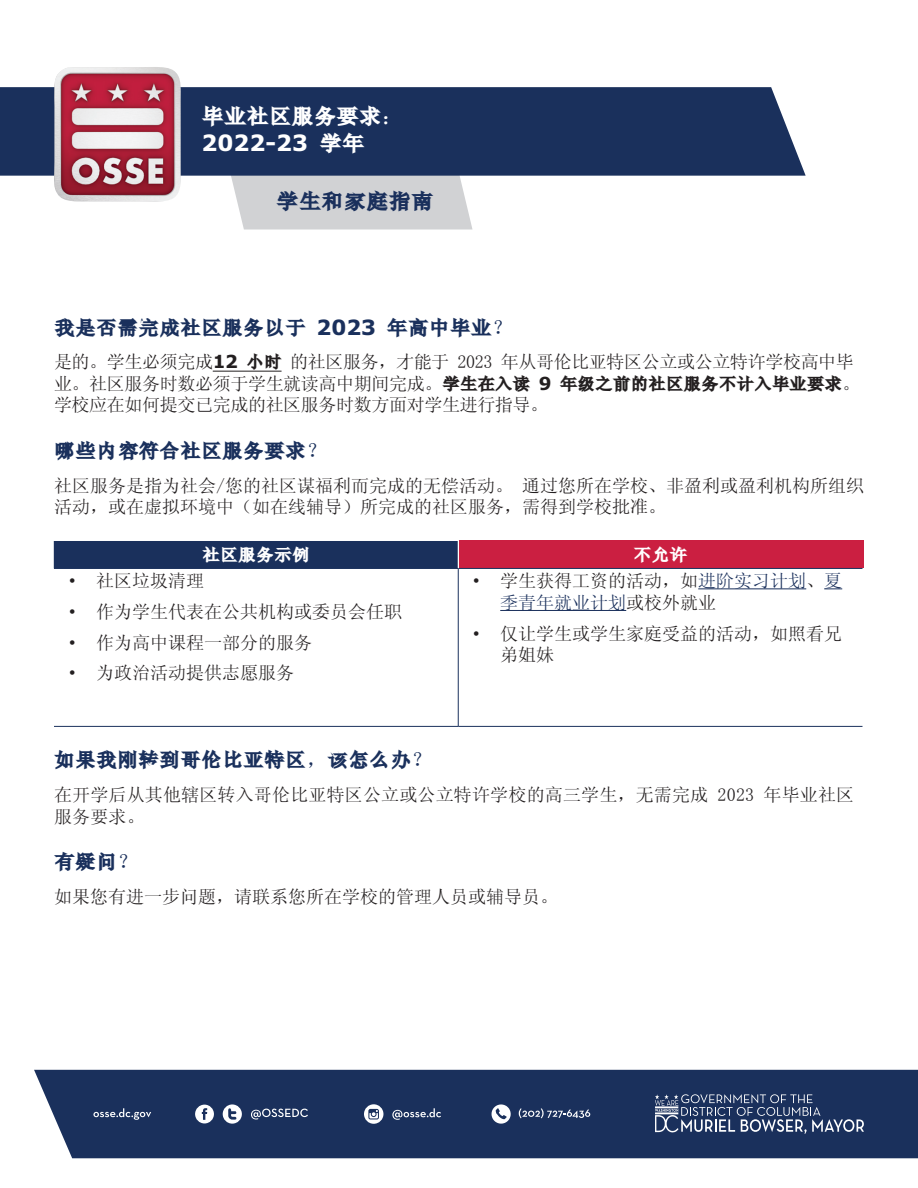
<style>
.page{position:relative;width:918px;height:1188px;background:#fff}
.page>*{position:absolute;margin:0;border:0;box-sizing:border-box;transform-origin:0 0}
.t1{font:700 22.5px "Sim Sun";color:#fff}
.t2{font:700 22.5px "Sim Sun";color:#1a305c}
.t3{font:700 21px "Sim Sun";color:#1a305c}
.t4{font:18px/21.6px "Sim Sun";color:#231f20}
.t5{font:18px/21.6px "Sim Sun";letter-spacing:-.02em;color:#231f20}
.t6{font:700 18px "Sim Sun";color:#fff}
.s1{font-weight:700}
.s2{font-family:"Arial"}
.s3{color:#1a305c}
</style>
<div class="page">
<div style="left:460px;top:541px;width:404px;height:27px;background:#cb1f41"></div>
<svg style="left:231px;top:176px;width:241px;height:54px;background:#d3d4d6"></svg>
<hr style="left:213px;top:371px;width:69px;height:1px;background:#231f20">
<hr style="left:54px;top:568px;width:404px;height:1px;background:#1a305c">
<hr style="left:458px;top:568px;width:404px;height:1px;background:#1a305c">
<div style="left:54px;top:541px;width:404px;height:27px;background:#1a305c"></div>
<hr style="left:458px;top:569px;width:1px;height:157px;background:#1a305c">
<hr style="left:54px;top:726px;width:404px;height:1px;background:#1a305c">
<hr style="left:458px;top:726px;width:404px;height:1px;background:#1a305c">
<hr style="left:698px;top:588px;width:108px;height:1px;background:#1a305c">
<svg style="left:824px;top:588px;width:18px;height:1px"></svg>
<hr style="left:500px;top:610px;width:126px;height:1px;background:#1a305c">
<div style="left:0;top:87px;width:806px;height:89px;background:#1a305c"></div>
<div style="left:34px;top:1070px;width:884px;height:88px;background:#1a305c"></div>
<img style="left:53px;top:67px;width:129px;height:135px">
<svg style="left:195px;top:1105px;width:19px;height:18px"></svg>
<svg style="left:223px;top:1104px;width:19px;height:20px"></svg>
<svg style="left:251px;top:1109px;width:57px;height:11px"></svg>
<svg style="left:93px;top:1108px;width:58px;height:12px"></svg>
<svg style="left:492px;top:1104px;width:19px;height:20px"></svg>
<svg style="left:519px;top:1108px;width:71px;height:10px"></svg>
<svg style="left:655px;top:1094px;width:209px;height:40px;background:#47597c"></svg>
<svg style="left:392px;top:1108px;width:49px;height:12px"></svg>
<svg style="left:364px;top:1104px;width:19px;height:20px"></svg>
<p class="t1" style="left:202px;top:103px;width:204px">毕业社区服务要求：</p>
<p class="t1" style="left:202px;top:130px;width:164px">2022-23 学年</p>
<p class="t2" style="left:276px;top:188px;width:159px">学生和家庭指南</p>
<p class="t3" style="left:54px;top:315px;width:460px">我是否需完成社区服务以于 2023 年高中毕业？</p>
<p class="t5" style="left:54px;top:351px;width:808px">是的。学生必须完成<span class="s1">12 小时</span>的社区服务，才能于 2023 年从哥伦比亚特区公立或公立特许学校高中毕业。社区服务时数必须于学生就读高中期间完成。<span class="s1">学生在入读 9 年级之前的社区服务不计入毕业要求。</span>学校应在如何提交已完成的社区服务时数方面对学生进行指导。</p>
<p class="t3" style="left:54px;top:439px;width:274px">哪些内容符合社区服务要求？</p>
<p class="t4" style="left:54px;top:475px;width:811px">社区服务是指为社会/您的社区谋福利而完成的无偿活动。 通过您所在学校、非盈利或盈利机构所组织活动，或在虚拟环境中（如在线辅导）所完成的社区服务，需得到学校批准。</p>
<p class="t6" style="left:202px;top:544px;width:109px">社区服务示例</p>
<p class="t6" style="left:633px;top:544px;width:55px">不允许</p>
<p class="t4" style="left:69px;top:570px;width:136px"><span class="s2">•</span> 社区垃圾清理</p>
<p class="t4" style="left:69px;top:601px;width:334px"><span class="s2">•</span> 作为学生代表在公共机构或委员会任职</p>
<p class="t4" style="left:69px;top:631px;width:244px"><span class="s2">•</span> 作为高中课程一部分的服务</p>
<p class="t4" style="left:69px;top:662px;width:226px"><span class="s2">•</span> 为政治活动提供志愿服务</p>
<p class="t4" style="left:500px;top:570px;width:343px;text-indent:-27px"><span class="s2">•</span> 学生获得工资的活动，如<span class="s3">进阶实习计划</span>、<span class="s3">夏季青年就业计划</span>或校外就业</p>
<p class="t4" style="left:500px;top:622px;width:343px;text-indent:-27px"><span class="s2">•</span> 仅让学生或学生家庭受益的活动，如照看兄弟姐妹</p>
<p class="t3" style="left:54px;top:748px;width:379px">如果我刚转到哥伦比亚特区，该怎么办？</p>
<p class="t4" style="left:54px;top:784px;width:802px">在开学后从其他辖区转入哥伦比亚特区公立或公立特许学校的高三学生，无需完成 2023 年毕业社区服务要求。</p>
<p class="t3" style="left:54px;top:850px;width:85px">有疑问？</p>
<p class="t4" style="left:54px;top:886px;width:505px">如果您有进一步问题，请联系您所在学校的管理人员或辅导员。</p>
</div>
